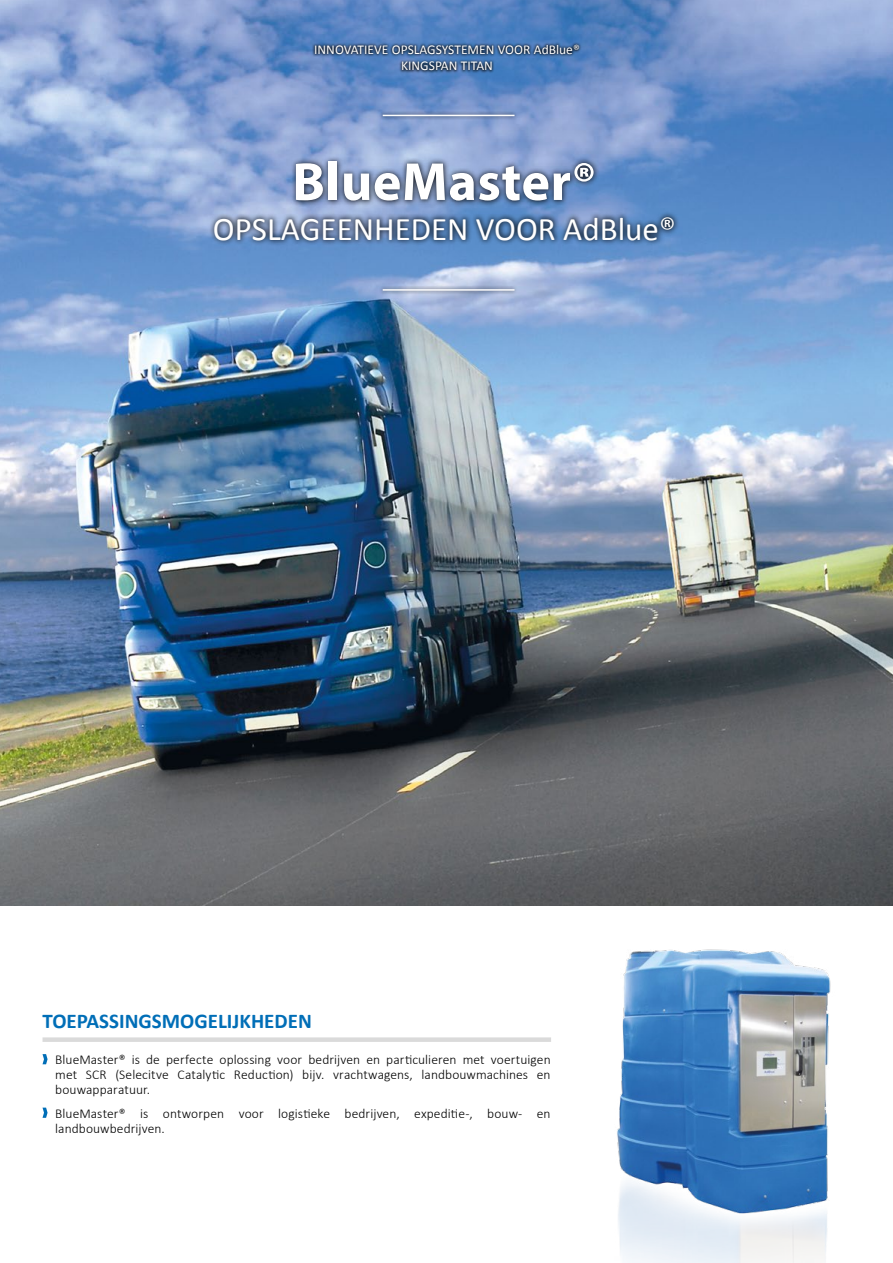
<style>
.page{position:relative;width:893px;height:1263px;background:#fff}
.page>*{position:absolute;margin:0;border:0;box-sizing:border-box;transform-origin:0 0}
.t1{font:700 54px "Myriad Pro";letter-spacing:.01em;color:#fff}
.t2{font:33px "Calibri";color:#fff}
.t3{font:700 21px "Calibri";color:#006eb7}
.t4{font:300 13.5px/15px "Calibri";letter-spacing:.005em;color:#000;text-align:justify}
.t5{font:13.5px "Calibri";color:#fff}
</style>
<div class="page">
<img style="left:0;top:0;width:893px;height:906px">
<div style="left:43px;top:1037px;width:508px;height:5px;background:#dadada"></div>
<svg style="left:43px;top:1054px;width:5px;height:10px"></svg>
<svg style="left:43px;top:1107px;width:5px;height:11px"></svg>
<div style="left:209px;top:156px;width:471px;height:89px;background:#000;opacity:.75"></div>
<div style="left:379px;top:111px;width:139px;height:9px;background:#000;opacity:.75"></div>
<hr style="left:383px;top:115px;width:131px;height:1px;background:#fff">
<div style="left:379px;top:285px;width:139px;height:9px;background:#000;opacity:.75"></div>
<hr style="left:383px;top:289px;width:131px;height:2px;background:#fff">
<div style="left:312px;top:42px;width:270px;height:32px;background:#000;opacity:.75"></div>
<img style="left:617px;top:949px;width:214px;height:314px">
<p class="t5" style="left:314px;top:41px;width:8px">INNO</p>
<p class="t5" style="left:344px;top:41px;width:56px">VATIEVE OPSLAGS</p>
<p class="t5" style="left:442px;top:41px;width:139px">YSTEMEN VOOR AdBlue®</p>
<p class="t5" style="left:401px;top:57px;width:15px">KINGSPAN</p>
<p class="t5" style="left:461px;top:57px;width:25px">TITAN</p>
<h1 class="t1" style="left:292px;top:147px;width:306px">BlueMaster®</h1>
<h2 class="t2" style="left:213px;top:208px;width:19px">OPSLAGEEN</h2>
<h2 class="t2" style="left:374px;top:208px;width:303px">HEDEN VOOR AdBlue®</h2>
<h3 class="t3" style="left:43px;top:1007px;width:271px">TOEPASSINGSMOGELIJKHEDEN</h3>
<p class="t4" style="left:55px;top:1052px;width:497px">BlueMaster® is de perfecte oplossing voor bedrijven en particulieren met voertuigen met SCR (Selecitve Catalytic Reduction) bijv. vrachtwagens, landbouwmachines en bouwapparatuur.</p>
<p class="t4" style="left:55px;top:1106px;width:497px">BlueMaster® is ontworpen voor logistieke bedrijven, expeditie-, bouw- en landbouwbedrijven.</p>
</div>
